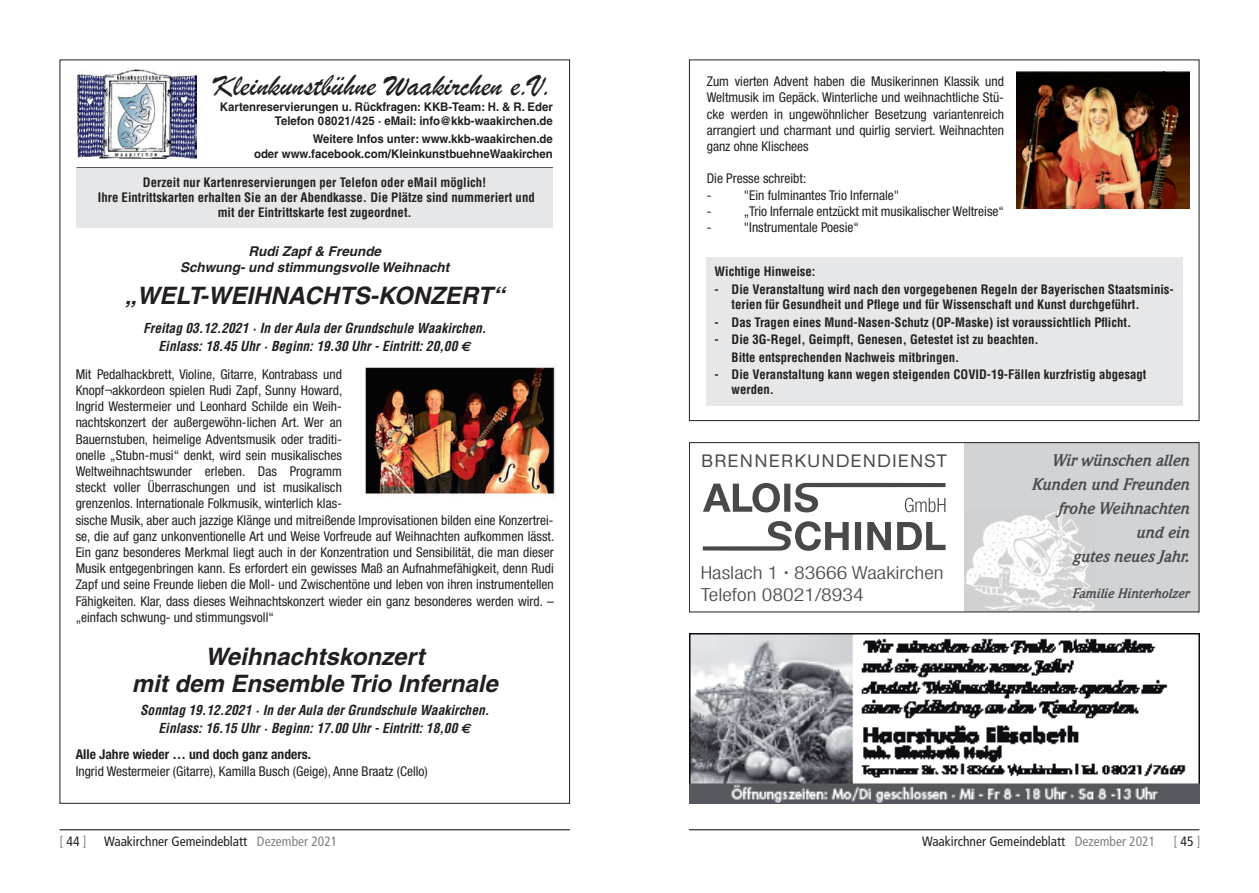
<style>
.page{position:relative;width:1259px;height:893px;background:#fff}
.page>*{position:absolute;margin:0;border:0;box-sizing:border-box;transform-origin:0 0}
.t1{font:31.5px "Brush Script";color:#231f20}
.t2{font:italic 700 24px/27px "Helvetica";color:#231f20;text-align:center}
.t3{font:300 condensed 18px/21.6px "Helvetica Neue";color:#48494a;scale:1.23 1}
.t4{font:17.7px "Neue Helvetica BQ";letter-spacing:.1em;color:#48494a}
.t5{font:italic 700 16.5px/24px "Weidemann";color:#48494a;text-align:right;scale:.95 1}
.t6{font:condensed 13.5px/16.2px "Helvetica Neue LT Std";color:#231f20}
.t7{font:italic 700 condensed 13.5px/18px "Helvetica";color:#231f20;text-align:center}
.t8{font:condensed 13.5px "Frutiger";color:#231f20}
.t9{font:italic 700 13.5px/16.5px "Helvetica";color:#231f20;text-align:center}
.t10{font:700 condensed 13.5px "Helvetica Neue LT Std";color:#231f20}
.t11{font:italic 700 13.5px "Weidemann";color:#48494a;scale:.95 1}
.t12{font:condensed 13.5px "Frutiger";color:#808285}
.t13{font:700 condensed 12.75px/15.3px "Helvetica";color:#231f20}
.t14{font:700 12px/14.2px "Helvetica";color:#231f20;text-align:right;scale:.95 1}
.s1{font-family:"Euro Sans";font-stretch:normal}
.s2{font-family:"Arial Narrow";font-weight:700;font-stretch:normal}
.s3{color:#231f20}
.s4{color:#808285}
</style>
<div class="page">
<hr style="left:60px;top:829px;width:510px;height:1px;background:#231f20">
<hr style="left:689px;top:829px;width:510px;height:1px;background:#231f20">
<img style="left:78px;top:69px;width:118px;height:90px">
<hr style="left:77px;top:167px;width:476px;height:1px;background:#231f20">
<hr style="left:77px;top:227px;width:476px;height:1px;background:#231f20">
<div style="left:77px;top:168px;width:476px;height:59px;background:#e6e7e9"></div>
<img style="left:364px;top:363px;width:193px;height:134px">
<div style="left:706px;top:257px;width:476px;height:149px;background:#e6e7e9"></div>
<img style="left:1016px;top:72px;width:173px;height:136px">
<svg style="left:703px;top:521px;width:242px;height:30px"></svg>
<svg style="left:703px;top:483px;width:242px;height:29px"></svg>
<div style="left:964px;top:443px;width:235px;height:169px;background:#d2d3d5"></div>
<img style="left:965px;top:510px;width:129px;height:100px">
<div style="left:689px;top:442px;width:510px;height:170px;border:1px solid #231f20"></div>
<img style="left:689px;top:634px;width:510px;height:170px">
<h1 class="t1" style="left:213px;top:64px;width:342px">Kleinkunstbühne Waakirchen e.V.</h1>
<p class="t14" style="left:220px;top:100px;width:352px">Kartenreservierungen u. Rückfragen: KKB-Team: H. &amp; R. Eder<br>Telefon 08021/425 · eMail: info@kkb-waakirchen.de</p>
<p class="t14" style="left:254px;top:132px;width:316px">Weitere Infos unter: www.kkb-waakirchen.de<br>oder www.facebook.com/KleinkunstbuehneWaakirchen</p>
<p class="t13" style="left:98px;top:174px;width:438px;text-align:center">Derzeit nur Kartenreservierungen per Telefon oder eMail möglich!<br>Ihre Eintrittskarten erhalten Sie an der Abendkasse. Die Plätze sind nummeriert und mit der Eintrittskarte fest zugeordnet.</p>
<p class="t9" style="left:180px;top:243px;width:271px">Rudi Zapf &amp; Freunde<br>Schwung- und stimmungsvolle Weihnacht</p>
<h2 class="t2" style="left:125px;top:282px;width:381px">„WELT-WEIHNACHTS-KONZERT“</h2>
<p class="t7" style="left:143px;top:318px;width:345px">Freitag 03.12.2021 · In der Aula der Grundschule Waakirchen.<br>Einlass: 18.45 Uhr · Beginn: 19.30 Uhr - Eintritt: 20,00 <span class="s1">E</span></p>
<p class="t6" style="left:76px;top:366px;width:480px">Mit Pedalhackbrett, Violine, Gitarre, Kontrabass und<br>Knopf¬akkordeon spielen Rudi Zapf, Sunny Howard,<br>Ingrid Westermeier und Leonhard Schilde ein Weih-<br>nachtskonzert der außergewöhn-lichen Art. Wer an<br>Bauernstuben, heimelige Adventsmusik oder traditi-<br>onelle „Stubn-musi“ denkt, wird sein musikalisches<br>Weltweihnachtswunder erleben. Das Programm<br>steckt voller Überraschungen und ist musikalisch<br>grenzenlos. Internationale Folkmusik, winterlich klas-<br>sische Musik, aber auch jazzige Klänge und mitreißende Improvisationen bilden eine Konzertrei&shy;se, die auf ganz unkonventionelle Art und Weise Vorfreude auf Weihnachten aufkommen lässt.<br>Ein ganz besonderes Merkmal liegt auch in der Konzentration und Sensibilität, die man dieser Musik entgegenbringen kann. Es erfordert ein gewisses Maß an Aufnahmefähigkeit, denn Rudi Zapf und seine Freunde lieben die Moll- und Zwischentöne und leben von ihren instrumentellen Fähigkeiten. Klar, dass dieses Weihnachtskonzert wieder ein ganz besonderes werden wird. – „einfach schwung- und stimmungsvoll“</p>
<h2 class="t2" style="left:132px;top:643px;width:367px">Weihnachtskonzert<br>mit dem Ensemble Trio Infernale</h2>
<p class="t7" style="left:140px;top:701px;width:351px">Sonntag 19.12.2021 · In der Aula der Grundschule Waakirchen.<br>Einlass: 16.15 Uhr · Beginn: 17.00 Uhr - Eintritt: 18,00 <span class="s1">E</span></p>
<p class="t10" style="left:76px;top:746px;width:237px">Alle Jahre wieder … und doch ganz anders.</p>
<p class="t6" style="left:76px;top:763px;width:353px">Ingrid Westermeier (Gitarre), Kamilla Busch (Geige), Anne Braatz (Cello)</p>
<p class="t6" style="left:707px;top:73px;width:299px;text-align:justify">Zum vierten Advent haben die Musikerinnen Klassik und Weltmusik im Gepäck. Winterliche und weihnachtliche Stü&shy;cke werden in ungewöhnlicher Besetzung variantenreich arrangiert und charmant und quirlig serviert. Weihnachten ganz ohne Klischees</p>
<p class="t6" style="left:707px;top:170px;width:101px">Die Presse schreibt:</p>
<p class="t6" style="left:707px;top:187px;width:194px">- "Ein fulminantes Trio Infernale"</p>
<p class="t6" style="left:707px;top:203px;width:299px">- „Trio Infernale entzückt mit musikalischer Weltreise“</p>
<p class="t6" style="left:707px;top:219px;width:154px">- "Instrumentale Poesie“</p>
<p class="t13" style="left:714px;top:264px;width:102px">Wichtige Hinweise:</p>
<p class="t13" style="left:731px;top:282px;width:444px;text-indent:-17px">- Die Veranstaltung wird nach den vorgegebenen Regeln der Bayerischen Staatsminis&shy;terien für Gesundheit und Pflege und für Wissenschaft und Kunst durchgeführt.</p>
<p class="t13" style="left:714px;top:314px;width:418px">- Das Tragen eines Mund-Nasen-Schutz (OP-Maske) ist voraussichtlich Pflicht.</p>
<p class="t13" style="left:731px;top:331px;width:309px;line-height:17.4px;text-indent:-17px">- Die 3G-Regel, Geimpft, Genesen, Getestet ist zu beachten.<br>Bitte entsprechenden Nachweis mitbringen.</p>
<p class="t13" style="left:731px;top:367px;width:416px;text-indent:-17px">- Die Veranstaltung kann wegen steigenden COVID-19-Fällen kurzfristig abgesagt werden.</p>
<h3 class="t4" style="left:701px;top:449px;width:247px">BRENNERKUNDENDIENST</h3>
<p class="t5" style="left:1031px;top:448px;width:167px">Wir wünschen allen<br>Kunden und Freunden frohe Weihnachten und ein<br>gutes neues Jahr.</p>
<p class="t11" style="left:1071px;top:585px;width:125px">Familie Hinterholzer</p>
<h3 class="t3" style="left:701px;top:562px;width:199px">Haslach 1 <span class="s2">∙</span> 83666 Waakirchen<br>Telefon 08021/8934</h3>
<p class="t12" style="left:60px;top:833px;width:29px">[<span class="s3">44</span>]</p>
<p class="t8" style="left:104px;top:833px;width:235px">Waakirchner Gemeindeblatt <span class="s4">Dezember 2021</span></p>
<p class="t8" style="left:922px;top:833px;width:235px">Waakirchner Gemeindeblatt <span class="s4">Dezember 2021</span></p>
<p class="t12" style="left:1173px;top:833px;width:29px">[<span class="s3">45</span>]</p>
</div>
